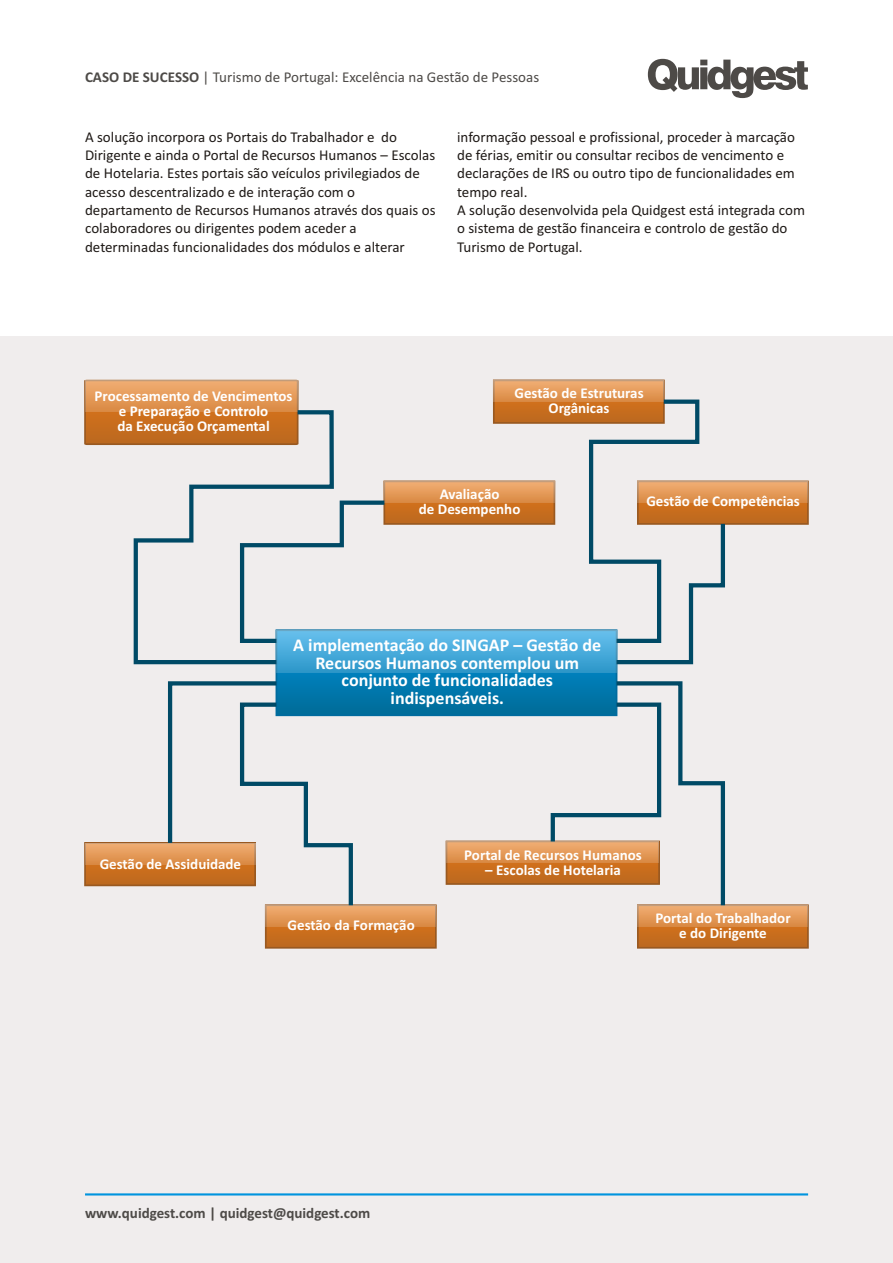
<style>
.page{position:relative;width:893px;height:1263px;background:#fff}
.page>*{position:absolute;margin:0;border:0;box-sizing:border-box;transform-origin:0 0}
.t1{font:700 18px/17.5px "Calibri";color:#fff;text-align:center}
.t2{font:15px/18.3px "Calibri";color:#1f1a17}
.t3{font:700 15px/14.7px "Calibri";color:#fff;text-align:center}
.t4{font:15px "Calibri";color:#4d4a47}
.t5{font:700 15px "Calibri";color:#4d4a47}
.s1{font-weight:700}
</style>
<div class="page">
<div style="left:0;top:337px;width:893px;height:926px;background:#f0eded"></div>
<svg style="left:648px;top:59px;width:160px;height:39px"></svg>
<svg style="left:279px;top:673px;width:335px;height:40px;background:#0076ab"></svg>
<div style="left:276px;top:629px;width:341px;height:87px;border:2px solid #006b9e"></div>
<div style="left:276px;top:630px;width:341px;height:43px;background:linear-gradient(to bottom,#69c1ee,#2b96c9)"></div>
<div style="left:494px;top:380px;width:170px;height:43px;background:#c66c1d"></div>
<div style="left:493px;top:380px;width:172px;height:44px;border:2px solid #995921"></div>
<div style="left:494px;top:380px;width:170px;height:22px;background:linear-gradient(to bottom,#f2b076,#da8b45)"></div>
<div style="left:638px;top:481px;width:170px;height:43px;background:#c66c1d"></div>
<div style="left:637px;top:480px;width:172px;height:45px;border:2px solid #995921"></div>
<div style="left:638px;top:481px;width:170px;height:22px;background:linear-gradient(to bottom,#f2b076,#da8b45)"></div>
<div style="left:384px;top:481px;width:170px;height:43px;background:#c66c1d"></div>
<div style="left:383px;top:480px;width:172px;height:45px;border:2px solid #995921"></div>
<div style="left:384px;top:481px;width:170px;height:22px;background:linear-gradient(to bottom,#f2b076,#da8b45)"></div>
<div style="left:266px;top:905px;width:170px;height:43px;background:#c66c1d"></div>
<div style="left:265px;top:904px;width:172px;height:45px;border:2px solid #995921"></div>
<svg style="left:266px;top:905px;width:170px;height:21px;background:#e39a5a"></svg>
<div style="left:638px;top:905px;width:170px;height:43px;background:#c66c1d"></div>
<div style="left:637px;top:904px;width:172px;height:45px;border:2px solid #995921"></div>
<svg style="left:638px;top:905px;width:170px;height:21px;background:#e39a5a"></svg>
<div style="left:446px;top:841px;width:213px;height:43px;background:#c66c1d"></div>
<div style="left:446px;top:841px;width:214px;height:44px;border:2px solid #995921"></div>
<div style="left:446px;top:841px;width:213px;height:22px;background:linear-gradient(to bottom,#f2b076,#da8b45)"></div>
<div style="left:85px;top:843px;width:170px;height:42px;background:#c76d1e"></div>
<div style="left:84px;top:842px;width:172px;height:44px;border:2px solid #995921"></div>
<svg style="left:85px;top:843px;width:81px;height:21px;background:#e39b5c"></svg>
<svg style="left:84px;top:380px;width:215px;height:65px;background:#c16c21"></svg>
<svg style="left:85px;top:379px;width:213px;height:33px;background:#e39e61"></svg>
<svg style="left:132px;top:408px;width:204px;height:258px"></svg>
<svg style="left:238px;top:498px;width:151px;height:147px"></svg>
<svg style="left:587px;top:397px;width:140px;height:269px"></svg>
<svg style="left:549px;top:679px;width:178px;height:230px"></svg>
<svg style="left:166px;top:679px;width:189px;height:230px"></svg>
<hr style="left:85px;top:1193px;width:723px;height:2px;background:#0094de">
<p class="t4" style="left:85px;top:71px;width:456px"><span class="s1">CASO DE SUCESSO</span> | Turismo de Portugal: Excelência na Gestão de Pessoas</p>
<p class="t2" style="left:85px;top:129px;width:352px">A solução incorpora os Portais do Trabalhador e do Dirigente e ainda o Portal de Recursos Humanos – Escolas de Hotelaria. Estes portais são veículos privilegiados de acesso descentralizado e de interação com o departamento de Recursos Humanos através dos quais os colaboradores ou dirigentes podem aceder a determinadas funcionalidades dos módulos e alterar</p>
<p class="t2" style="left:457px;top:129px;width:349px">informação pessoal e profissional, proceder à marcação de férias, emitir ou consultar recibos de vencimento e declarações de IRS ou outro tipo de funcionalidades em tempo real.<br>A solução desenvolvida pela Quidgest está integrada com o sistema de gestão financeira e controlo de gestão do Turismo de Portugal.</p>
<p class="t3" style="left:95px;top:390px;width:200px">Processamento de Vencimentos e Preparação e Controlo<br>da Execução Orçamental</p>
<p class="t3" style="left:514px;top:387px;width:131px">Gestão de Estruturas<br>Orgânicas</p>
<p class="t3" style="left:419px;top:488px;width:103px">Avaliação<br>de Desempenho</p>
<p class="t3" style="left:646px;top:495px;width:155px">Gestão de Competências</p>
<p class="t1" style="left:293px;top:638px;width:309px">A implementação do SINGAP – Gestão de<br>Recursos Humanos contemplou um conjunto de funcionalidades indispensáveis.</p>
<p class="t3" style="left:100px;top:858px;width:143px">Gestão de Assiduidade</p>
<p class="t3" style="left:464px;top:849px;width:179px">Portal de Recursos Humanos</p>
<p class="t3" style="left:485px;top:864px;width:137px">– Escolas de Hotelaria</p>
<p class="t3" style="left:288px;top:919px;width:129px">Gestão da Formação</p>
<p class="t3" style="left:655px;top:912px;width:137px">Portal do Trabalhador e do Dirigente</p>
<p class="t5" style="left:85px;top:1206px;width:287px">www.quidgest.com | quidgest@quidgest.com</p>
</div>
